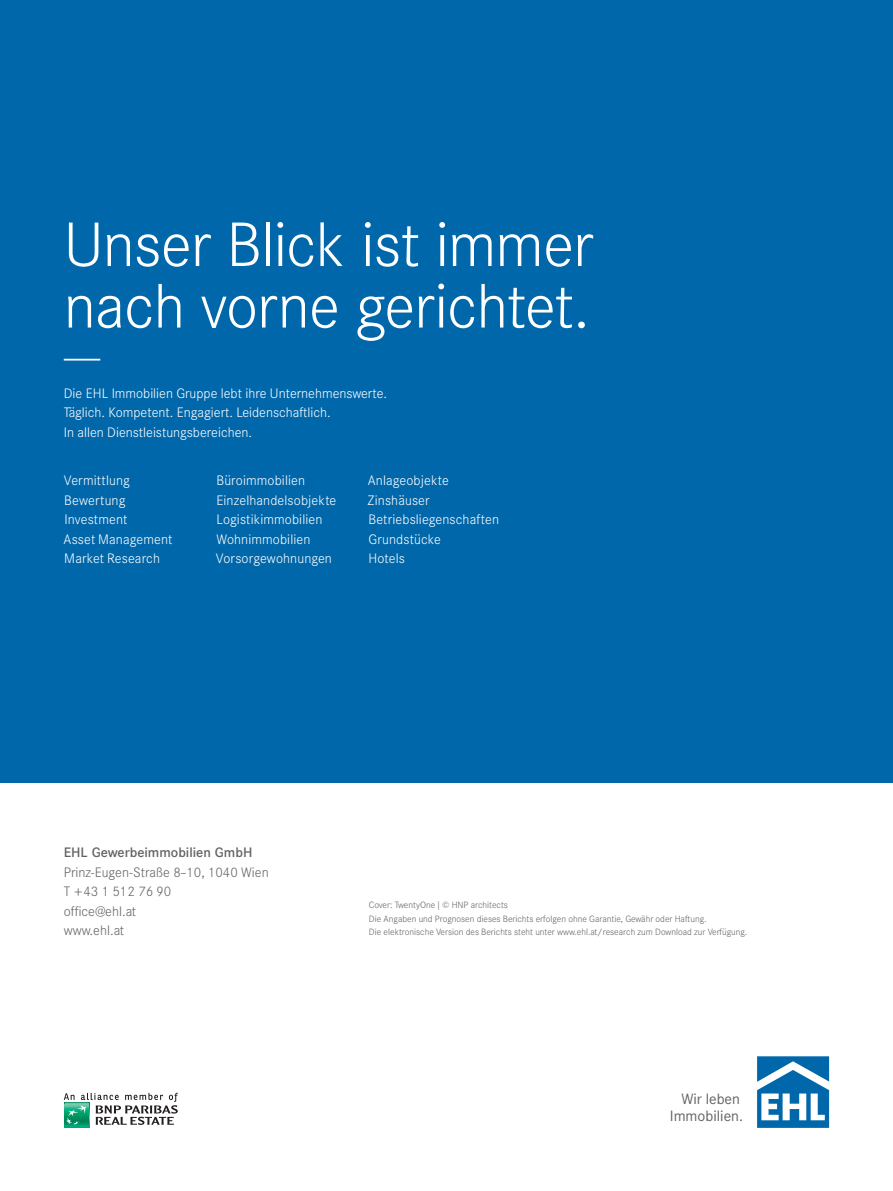
<style>
.page{position:relative;width:893px;height:1191px;background:#fff}
.page>*{position:absolute;margin:0;border:0;box-sizing:border-box;transform-origin:0 0}
.t1{font:300 61.5px/61.5px "Corporate S";letter-spacing:-.015em;color:#fff}
.t2{font:14.7px "Corporate S";color:#636366}
.copy_lisa{font:300 13.5px/19.5px "Corporate S";letter-spacing:.005em;color:#fff}
.t3{font:300 13.5px "Corporate S";color:#636366}
.t4{font:500 13.5px "Corporate S";color:#636366}
.Fließtext{font:300 9px "Corporate S";color:#636366}
</style>
<div class="page">
<div style="left:0;top:0;width:893px;height:782px;background:#0067aa"></div>
<hr style="left:64px;top:359px;width:36px;height:1px;background:#fff">
<svg style="left:64px;top:1092px;width:114px;height:36px"></svg>
<svg style="left:757px;top:1056px;width:72px;height:71px"></svg>
<h1 class="t1" style="left:64px;top:214px;width:531px">Unser Blick ist immer nach vorne gerichtet.</h1>
<p class="copy_lisa" style="left:64px;top:383px;width:325px">Die EHL Immobilien Gruppe lebt ihre Unternehmenswerte.<br>Täglich. Kompetent. Engagiert. Leidenschaftlich.<br>In allen Dienstleistungsbereichen.</p>
<p class="copy_lisa" style="left:64px;top:471px;width:67px">Vermittlung</p>
<p class="copy_lisa" style="left:64px;top:490px;width:63px">Bewertung</p>
<p class="copy_lisa" style="left:64px;top:510px;width:65px">Investment</p>
<p class="copy_lisa" style="left:64px;top:529px;width:110px">Asset Management</p>
<p class="copy_lisa" style="left:64px;top:549px;width:97px">Market Research</p>
<p class="copy_lisa" style="left:216px;top:471px;width:90px">Büroimmobilien</p>
<p class="copy_lisa" style="left:216px;top:490px;width:122px">Einzelhandelsobjekte</p>
<p class="copy_lisa" style="left:216px;top:510px;width:107px">Logistikimmobilien</p>
<p class="copy_lisa" style="left:216px;top:529px;width:96px">Wohnimmobilien</p>
<p class="copy_lisa" style="left:216px;top:549px;width:118px">Vorsorgewohnungen</p>
<p class="copy_lisa" style="left:368px;top:471px;width:83px">Anlageobjekte</p>
<p class="copy_lisa" style="left:368px;top:490px;width:64px">Zinshäuser</p>
<p class="copy_lisa" style="left:368px;top:510px;width:132px">Betriebsliegenschaften</p>
<p class="copy_lisa" style="left:368px;top:529px;width:74px">Grundstücke</p>
<p class="copy_lisa" style="left:368px;top:549px;width:38px">Hotels</p>
<p class="t4" style="left:64px;top:844px;width:190px">EHL Gewerbeimmobilien GmbH</p>
<p class="t3" style="left:64px;top:864px;width:206px">Prinz-Eugen-Straße 8–10, 1040 Wien</p>
<p class="t3" style="left:64px;top:883px;width:109px">T +43 1 512 76 90</p>
<p class="t3" style="left:64px;top:903px;width:74px">office@ehl.at</p>
<p class="t3" style="left:64px;top:922px;width:62px">www.ehl.at</p>
<p class="Fließtext" style="left:369px;top:899px;width:141px">Cover: TwentyOne | © HNP architects</p>
<p class="Fließtext" style="left:369px;top:913px;width:339px">Die Angaben und Prognosen dieses Berichts erfolgen ohne Garantie, Gewähr oder Haftung.</p>
<p class="Fließtext" style="left:369px;top:926px;width:380px">Die elektronische Version des Berichts steht unter www.ehl.at/research zum Download zur Verfügung.</p>
<p class="t2" style="left:681px;top:1090px;width:60px">Wir leben</p>
<p class="t2" style="left:670px;top:1106px;width:75px">Immobilien.</p>
</div>
